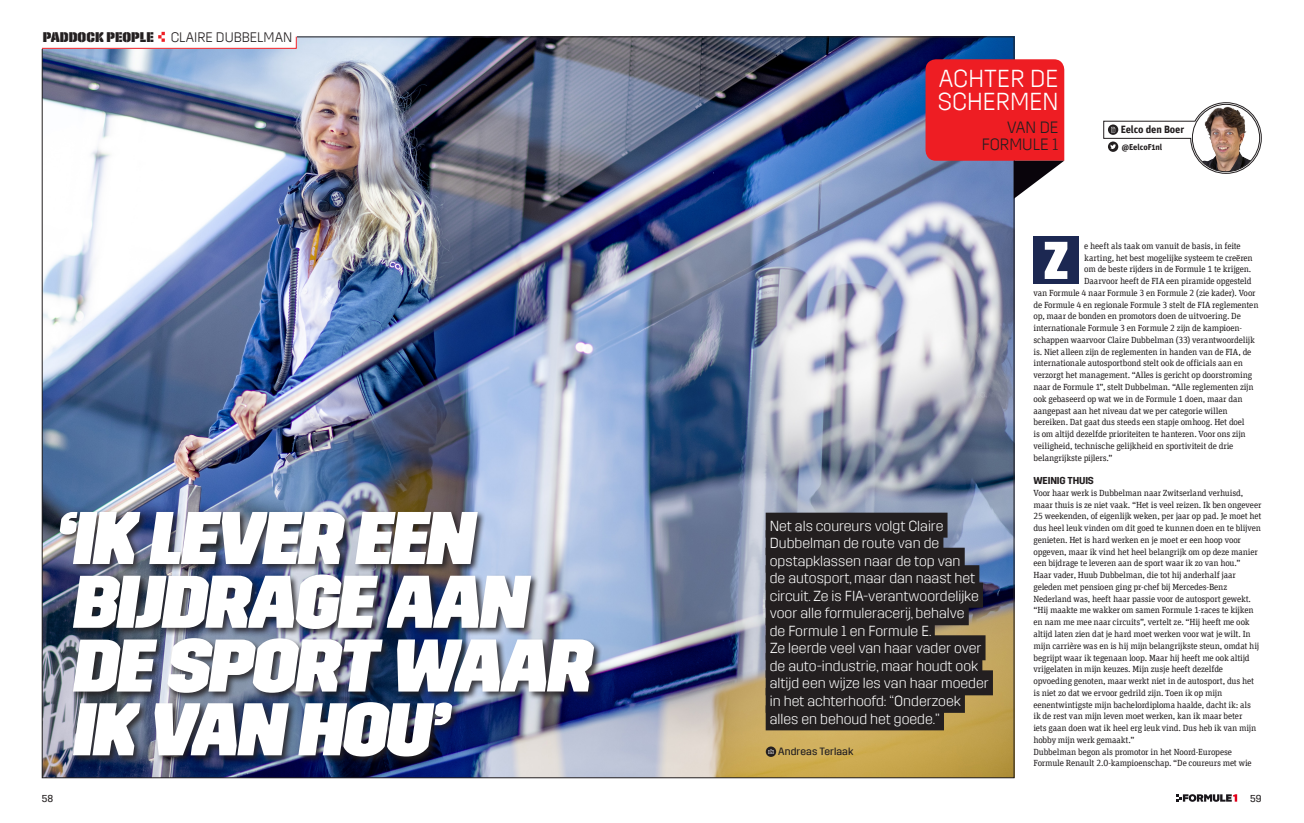
<style>
.page{position:relative;width:1304px;height:823px;background:#fff}
.page>*{position:absolute;margin:0;border:0;box-sizing:border-box;transform-origin:0 0}
.Koptekst{font:74.3px/63.7px "Trim Poster";color:#fff}
.Initiaal{font:semi-condensed 53px "Trim Poster";color:#fff}
.Intro{font:24.4px "Trim Web Light";color:#fff}
.Intro-2{font:16.3px "Trim Web Light";color:#231f20}
._03_Intro{font:14.5px "Trim Web Light";color:#fff}
.Streamer{font:13.7px "Trim Web Light";color:#231f20}
.Credit{font:10.5px "Trim Web Regular";letter-spacing:.005em;color:#231f20}
.Kadertekst{font:700 10.5px "Unit";letter-spacing:-.01em;color:#231f20}
.Tussenkop{font:700 10px "Trim Web Semi";letter-spacing:-.015em;color:#231f20}
.t1{font:10px "Trim Web Regular";color:#231f20}
.Platte_tekst{font:8.9px/11.7px "Unit Slab Offc Pro";letter-spacing:-.015em;color:#231f20}
.Kadertekst-2{font:700 8.5px "Unit";letter-spacing:-.01em;color:#231f20}
.s1{font-family:"Trim Stencil";font-weight:800;font-size:14px}
</style>
<div class="page">
<img style="left:44px;top:39px;width:968px;height:736px">
<svg style="left:42px;top:32px;width:255px;height:17px"></svg>
<div style="left:58px;top:509px;width:544px;height:255px;background:#231f20;opacity:.85"></div>
<svg style="left:1177px;top:794px;width:60px;height:7px"></svg>
<div style="left:766px;top:512px;width:182px;height:25px;background:#231f20"></div>
<div style="left:766px;top:530px;width:177px;height:25px;background:#231f20"></div>
<div style="left:766px;top:547px;width:199px;height:25px;background:#231f20"></div>
<div style="left:766px;top:565px;width:213px;height:25px;background:#231f20"></div>
<div style="left:766px;top:582px;width:217px;height:25px;background:#231f20"></div>
<div style="left:766px;top:600px;width:203px;height:25px;background:#231f20"></div>
<div style="left:766px;top:617px;width:169px;height:25px;background:#231f20"></div>
<div style="left:766px;top:635px;width:220px;height:25px;background:#231f20"></div>
<div style="left:766px;top:652px;width:216px;height:25px;background:#231f20"></div>
<div style="left:766px;top:670px;width:227px;height:25px;background:#231f20"></div>
<div style="left:766px;top:687px;width:199px;height:25px;background:#231f20"></div>
<div style="left:766px;top:705px;width:178px;height:25px;background:#231f20"></div>
<svg style="left:766px;top:746px;width:10px;height:10px"></svg>
<svg style="left:768px;top:749px;width:6px;height:4px"></svg>
<svg style="left:1103px;top:102px;width:159px;height:71px"></svg>
<div style="left:1033px;top:237px;width:46px;height:47px;background:#1c2852"></div>
<svg style="left:926px;top:59px;width:138px;height:139px;background:#cc3846"></svg>
<p class="Streamer" style="left:43px;top:29px;width:251px"><span class="s1">PADDOCK PEOPLE</span> CLAIRE DUBBELMAN</p>
<p class="Koptekst" style="left:54px;top:506px;width:545px">‘IK LEVER EEN<br>BIJDRAGE AAN<br>DE SPORT WAAR<br>IK VAN HOU’</p>
<p class="t1" style="left:42px;top:792px;width:13px">58</p>
<p class="Intro" style="left:939px;top:65px;width:121px">ACHTER DE</p>
<p class="Intro" style="left:938px;top:88px;width:122px">SCHERMEN</p>
<p class="Intro-2" style="left:1007px;top:119px;width:53px">VAN DE</p>
<p class="Intro-2" style="left:982px;top:135px;width:78px">FORMULE 1</p>
<p class="Kadertekst" style="left:1121px;top:123px;width:65px">Eelco den Boer</p>
<p class="Kadertekst-2" style="left:1122px;top:141px;width:42px">@EelcoF1nl</p>
<p class="_03_Intro" style="left:770px;top:517px;width:175px">Net als coureurs volgt Claire</p>
<p class="_03_Intro" style="left:770px;top:535px;width:171px">Dubbelman de route van de</p>
<p class="_03_Intro" style="left:770px;top:552px;width:192px">opstapklassen naar de top van</p>
<p class="_03_Intro" style="left:770px;top:570px;width:207px">de autosport, maar dan naast het</p>
<p class="_03_Intro" style="left:770px;top:587px;width:211px">circuit. Ze is FIA-verantwoordelijke</p>
<p class="_03_Intro" style="left:770px;top:605px;width:196px">voor alle formuleracerij, behalve</p>
<p class="_03_Intro" style="left:770px;top:622px;width:163px">de Formule 1 en Formule E.</p>
<p class="_03_Intro" style="left:770px;top:640px;width:213px">Ze leerde veel van haar vader over</p>
<p class="_03_Intro" style="left:770px;top:657px;width:210px">de auto-industrie, maar houdt ook</p>
<p class="_03_Intro" style="left:770px;top:675px;width:221px">altijd een wijze les van haar moeder</p>
<p class="_03_Intro" style="left:770px;top:692px;width:193px">in het achterhoofd: “Onderzoek</p>
<p class="_03_Intro" style="left:770px;top:710px;width:172px">alles en behoud het goede.”</p>
<p class="Credit" style="left:778px;top:745px;width:76px">Andreas Terlaak</p>
<p class="Initiaal" style="left:1044px;top:229px;width:26px">Z</p>
<p class="Platte_tekst" style="left:1084px;top:239px;width:158px">e heeft als taak om vanuit de basis, in feite</p>
<p class="Platte_tekst" style="left:1084px;top:251px;width:170px">karting, het best mogelijke systeem te creëren</p>
<p class="Platte_tekst" style="left:1084px;top:263px;width:169px">om de beste rijders in de Formule 1 te krijgen.</p>
<p class="Platte_tekst" style="left:1084px;top:275px;width:169px">Daarvoor heeft de FIA een piramide opgesteld</p>
<p class="Platte_tekst" style="left:1033px;top:286px;width:224px">van Formule 4 naar Formule 3 en Formule 2 (zie kader). Voor</p>
<p class="Platte_tekst" style="left:1033px;top:298px;width:227px">de Formule 4 en regionale Formule 3 stelt de FIA reglementen</p>
<p class="Platte_tekst" style="left:1033px;top:310px;width:209px">op, maar de bonden en promotors doen de uitvoering. De</p>
<p class="Platte_tekst" style="left:1033px;top:322px;width:210px">internationale Formule 3 en Formule 2 zijn de kampioen-</p>
<p class="Platte_tekst" style="left:1033px;top:333px;width:223px">schappen waarvoor Claire Dubbelman (33) verantwoordelijk</p>
<p class="Platte_tekst" style="left:1033px;top:345px;width:219px">is. Niet alleen zijn de reglementen in handen van de FIA, de</p>
<p class="Platte_tekst" style="left:1033px;top:357px;width:211px">internationale autosportbond stelt ook de officials aan en</p>
<p class="Platte_tekst" style="left:1033px;top:369px;width:220px">verzorgt het management. “Alles is gericht op doorstroming</p>
<p class="Platte_tekst" style="left:1033px;top:380px;width:222px">naar de Formule 1”, stelt Dubbelman. “Alle reglementen zijn</p>
<p class="Platte_tekst" style="left:1033px;top:392px;width:211px">ook gebaseerd op wat we in de Formule 1 doen, maar dan</p>
<p class="Platte_tekst" style="left:1033px;top:404px;width:196px">aangepast aan het niveau dat we per categorie willen</p>
<p class="Platte_tekst" style="left:1033px;top:416px;width:213px">bereiken. Dat gaat dus steeds een stapje omhoog. Het doel</p>
<p class="Platte_tekst" style="left:1033px;top:427px;width:214px">is om altijd dezelfde prioriteiten te hanteren. Voor ons zijn</p>
<p class="Platte_tekst" style="left:1033px;top:439px;width:202px">veiligheid, technische gelijkheid en sportiviteit de drie</p>
<p class="Platte_tekst" style="left:1033px;top:451px;width:80px">belangrijkste pijlers.”</p>
<p class="Tussenkop" style="left:1033px;top:474px;width:62px">WEINIG THUIS</p>
<p class="Platte_tekst" style="left:1033px;top:486px;width:230px">Voor haar werk is Dubbelman naar Zwitserland verhuisd, maar thuis is ze niet vaak. “Het is veel reizen. Ik ben ongeveer 25 weekenden, of eigenlijk weken, per jaar op pad. Je moet het dus heel leuk vinden om dit goed te kunnen doen en te blijven genieten. Het is hard werken en je moet er een hoop voor opgeven, maar ik vind het heel belangrijk om op deze manier een bijdrage te leveren aan de sport waar ik zo van hou.”</p>
<p class="Platte_tekst" style="left:1033px;top:568px;width:227px">Haar vader, Huub Dubbelman, die tot hij anderhalf jaar geleden met pensioen ging pr-chef bij Mercedes-Benz Nederland was, heeft haar passie voor de autosport gewekt. “Hij maakte me wakker om samen Formule 1-races te kijken en nam me mee naar circuits”, vertelt ze. “Hij heeft me ook altijd laten zien dat je hard moet werken voor wat je wilt. In mijn carrière was en is hij mijn belangrijkste steun, omdat hij begrijpt waar ik tegenaan loop. Maar hij heeft me ook altijd vrijgelaten in mijn keuzes. Mijn zusje heeft dezelfde opvoeding genoten, maar werkt niet in de autosport, dus het is niet zo dat we ervoor gedrild zijn. Toen ik op mijn eenentwintigste mijn bachelordiploma haalde, dacht ik: als ik de rest van mijn leven moet werken, kan ik maar beter<br>iets gaan doen wat ik heel erg leuk vind. Dus heb ik van mijn hobby mijn werk gemaakt.”</p>
<p class="Platte_tekst" style="left:1033px;top:745px;width:220px">Dubbelman begon als promotor in het Noord-Europese<br>Formule Renault 2.0-kampioenschap. “De coureurs met wie</p>
<p class="t1" style="left:1250px;top:792px;width:13px">59</p>
</div>
